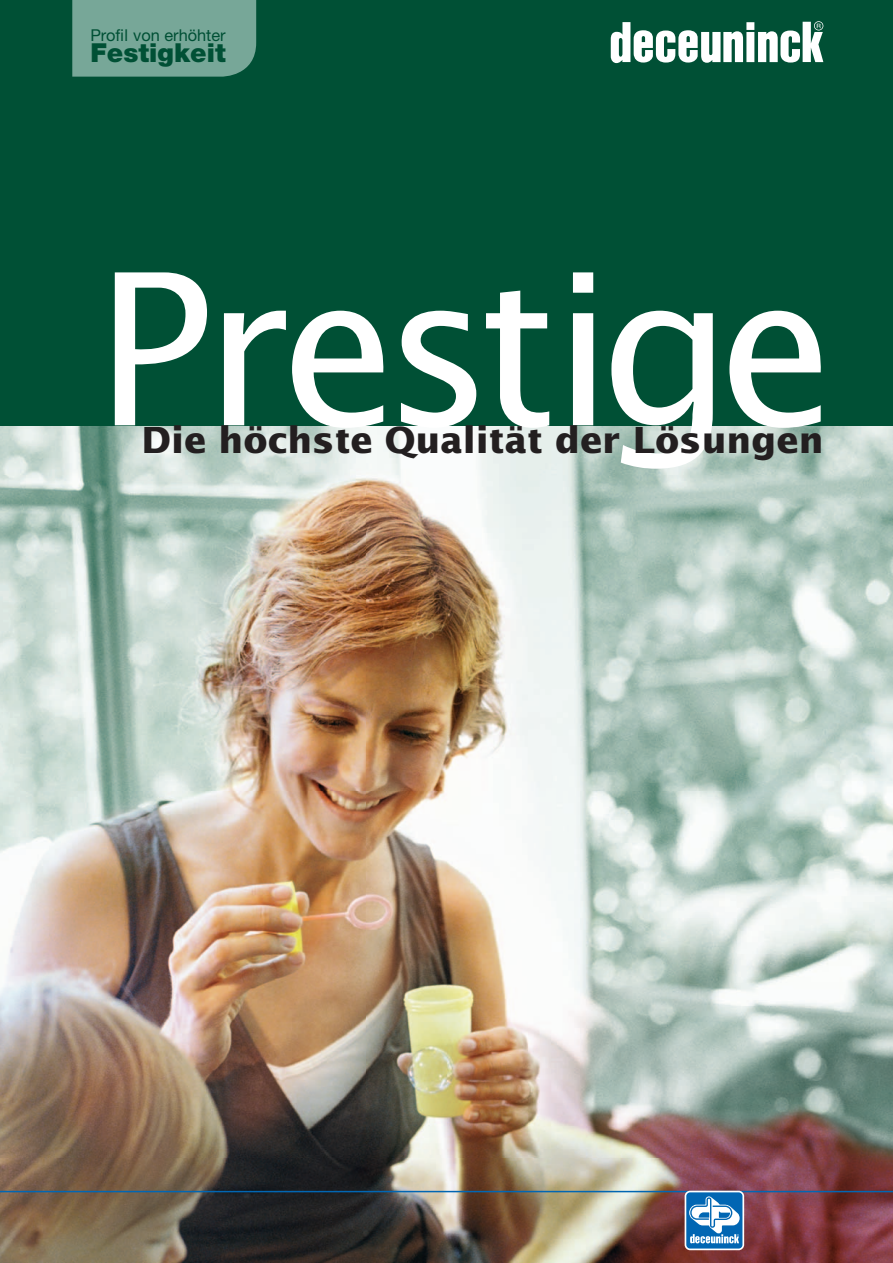
<style>
.page{position:relative;width:893px;height:1263px;background:#fff}
.page>*{position:absolute;margin:0;border:0;box-sizing:border-box;transform-origin:0 0}
.t1{font:211.5px "Lucida Sans Pl";letter-spacing:-.065em;color:#fff}
.t2{font:700 36px "Lucida Sans Pl";color:#231f20}
.t3{font:900 26.25px "Helvetica Neue LT Pl";color:#005035}
.t4{font:16.35px "Helvetica Neue LT Pl";color:#005035}
</style>
<div class="page">
<img style="left:0;top:425px;width:893px;height:838px">
<div style="left:0;top:0;width:893px;height:425px;background:#005035"></div>
<hr style="left:0;top:1191px;width:893px;height:1px;background:#0166b3">
<svg style="left:685px;top:1191px;width:59px;height:59px"></svg>
<div style="left:686px;top:1192px;width:56px;height:56px;background:#0166b3;border-radius:4px"></div>
<svg style="left:689px;top:1196px;width:51px;height:47px"></svg>
<svg style="left:611px;top:21px;width:212px;height:42px"></svg>
<div style="left:72px;top:0;width:184px;height:77px;background:#77a798"></div>
<p class="t4" style="left:90px;top:29px;width:137px">Profil von erhöhter</p>
<p class="t3" style="left:90px;top:44px;width:137px">Festigkeit</p>
<h1 class="t1" style="left:96px;top:261px;width:741px">Prestige</h1>
<p class="t2" style="left:142px;top:425px;width:684px">Die höchste Qualität der Lösungen</p>
</div>
